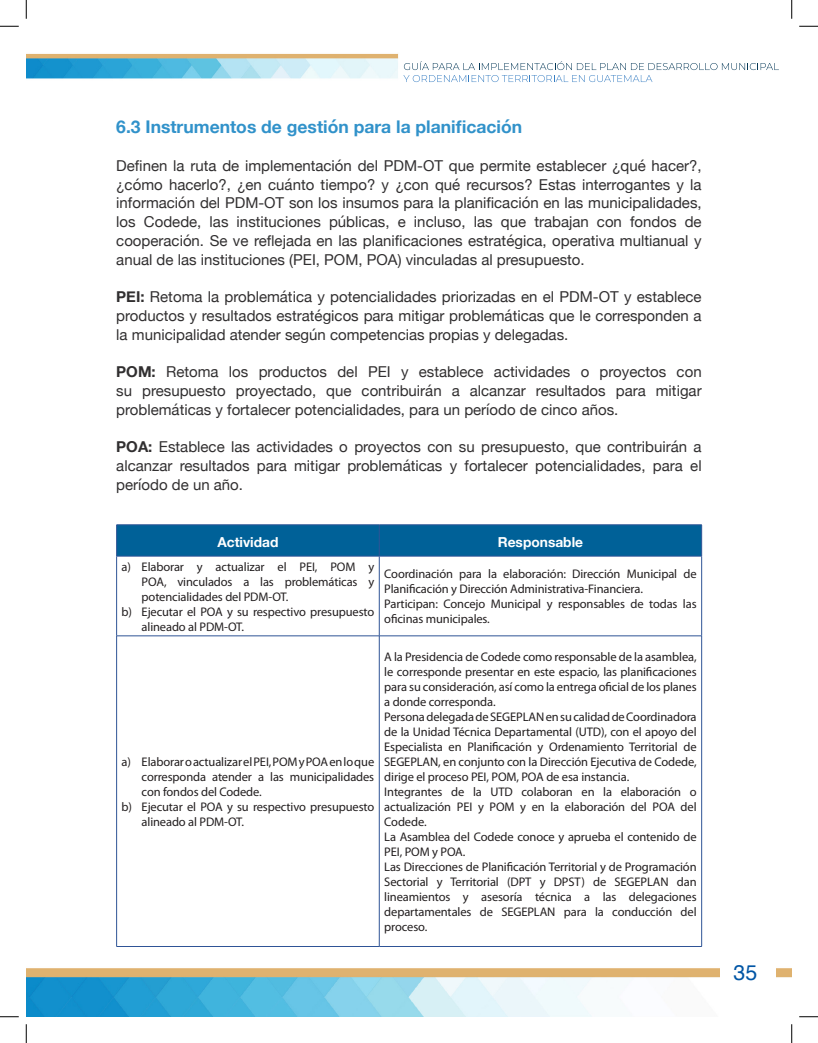
<style>
.page{position:relative;width:818px;height:1043px;background:#fff}
.page>*{position:absolute;margin:0;border:0;box-sizing:border-box;transform-origin:0 0}
.t1{font:21.25px "Helvetica";color:#0155a5}
.t2{font:700 17.5px "Helvetica Neue";color:#3192ca}
.t3{font:15px/18.8px "Helvetica Neue";color:#312f30;text-align:justify}
.t4{font:700 13.75px "Helvetica Neue";color:#fff}
.t5{font:12.5px/15px "Myriad Pro";letter-spacing:-.01em;color:#231f20}
.s1{font-weight:700}
</style>
<div class="page">
<img style="left:26px;top:53px;width:765px;height:963px">
<svg style="left:403px;top:61px;width:375px;height:21px"></svg>
<div style="left:720px;top:927px;width:55px;height:89px;background:#fff"></div>
<div style="left:117px;top:525px;width:584px;height:31px;background:#006198"></div>
<svg style="left:117px;top:557px;width:584px;height:78px"></svg>
<svg style="left:117px;top:636px;width:584px;height:310px"></svg>
<hr style="left:116px;top:524px;width:263px;height:1px;background:#2f5496">
<hr style="left:116px;top:525px;width:1px;height:31px;background:#2f5496">
<hr style="left:379px;top:524px;width:322px;height:1px;background:#2f5496">
<hr style="left:379px;top:525px;width:1px;height:31px;background:#2f5496">
<hr style="left:701px;top:525px;width:1px;height:31px;background:#2f5496">
<hr style="left:116px;top:556px;width:263px;height:1px;background:#2f5496">
<hr style="left:116px;top:556px;width:1px;height:79px;background:#2f5496">
<hr style="left:379px;top:556px;width:322px;height:1px;background:#2f5496">
<hr style="left:379px;top:556px;width:1px;height:79px;background:#2f5496">
<hr style="left:701px;top:556px;width:1px;height:79px;background:#2f5496">
<hr style="left:116px;top:635px;width:263px;height:1px;background:#2f5496">
<hr style="left:116px;top:636px;width:1px;height:310px;background:#2f5496">
<hr style="left:379px;top:635px;width:322px;height:1px;background:#2f5496">
<hr style="left:379px;top:636px;width:1px;height:310px;background:#2f5496">
<hr style="left:701px;top:636px;width:1px;height:310px;background:#2f5496">
<hr style="left:116px;top:946px;width:263px;height:1px;background:#2f5496">
<hr style="left:379px;top:946px;width:322px;height:1px;background:#2f5496">
<svg style="left:0;top:25px;width:19px;height:2px"></svg>
<svg style="left:799px;top:25px;width:19px;height:2px"></svg>
<svg style="left:0;top:1016px;width:19px;height:1px"></svg>
<svg style="left:799px;top:1016px;width:19px;height:1px"></svg>
<svg style="left:25px;top:0;width:2px;height:19px"></svg>
<svg style="left:25px;top:1024px;width:2px;height:18px"></svg>
<svg style="left:791px;top:0;width:1px;height:19px"></svg>
<svg style="left:791px;top:1024px;width:1px;height:18px"></svg>
<h2 class="t2" style="left:116px;top:113px;width:407px">6.3 Instrumentos de gestión para la planificación</h2>
<p class="t3" style="left:116px;top:157px;width:587px">Definen la ruta de implementación del PDM-OT que permite establecer ¿qué hacer?, ¿cómo hacerlo?, ¿en cuánto tiempo? y ¿con qué recursos? Estas interrogantes y la información del PDM-OT son los insumos para la planificación en las municipalidades, los Codede, las instituciones públicas, e incluso, las que trabajan con fondos de cooperación. Se ve reflejada en las planificaciones estratégica, operativa multianual y anual de las instituciones (PEI, POM, POA) vinculadas al presupuesto.</p>
<p class="t3" style="left:116px;top:288px;width:587px"><span class="s1">PEI:</span> Retoma la problemática y potencialidades priorizadas en el PDM-OT y establece productos y resultados estratégicos para mitigar problemáticas que le corresponden a la municipalidad atender según competencias propias y delegadas.</p>
<p class="t3" style="left:116px;top:363px;width:587px"><span class="s1">POM:</span> Retoma los productos del PEI y establece actividades o proyectos con su presupuesto proyectado, que contribuirán a alcanzar resultados para mitigar problemáticas y fortalecer potencialidades, para un período de cinco años.</p>
<p class="t3" style="left:116px;top:438px;width:586px"><span class="s1">POA:</span> Establece las actividades o proyectos con su presupuesto, que contribuirán a alcanzar resultados para mitigar problemáticas y fortalecer potencialidades, para el período de un año.</p>
<p class="t4" style="left:217px;top:531px;width:63px">Actividad</p>
<p class="t4" style="left:498px;top:531px;width:87px">Responsable</p>
<p class="t5" style="left:122px;top:559px;width:254px">a) Elaborar y actualizar el PEI, POM y</p>
<p class="t5" style="left:142px;top:574px;width:234px">POA, vinculados a las problemáticas y</p>
<p class="t5" style="left:142px;top:589px;width:148px">potencialidades del PDM-OT.</p>
<p class="t5" style="left:122px;top:604px;width:254px">b) Ejecutar el POA y su respectivo presupuesto</p>
<p class="t5" style="left:142px;top:619px;width:104px">alineado al PDM-OT.</p>
<p class="t5" style="left:384px;top:566px;width:314px">Coordinación para la elaboración: Dirección Municipal de Planificación y Dirección Administrativa-Financiera.<br>Participan: Concejo Municipal y responsables de todas las oficinas municipales.</p>
<p class="t5" style="left:122px;top:754px;width:254px">a) Elaborar o actualizar el PEI, POM y POA en lo que</p>
<p class="t5" style="left:142px;top:769px;width:234px">corresponda atender a las municipalidades</p>
<p class="t5" style="left:142px;top:784px;width:122px">con fondos del Codede.</p>
<p class="t5" style="left:122px;top:799px;width:254px">b) Ejecutar el POA y su respectivo presupuesto</p>
<p class="t5" style="left:142px;top:814px;width:104px">alineado al PDM-OT.</p>
<p class="t5" style="left:384px;top:649px;width:314px">A la Presidencia de Codede como responsable de la asamblea, le corresponde presentar en este espacio, las planificaciones para su consideración, así como la entrega oficial de los planes a donde corresponda.<br>Persona delegada de SEGEPLAN en su calidad de Coordinadora de la Unidad Técnica Departamental (UTD), con el apoyo del Especialista en Planificación y Ordenamiento Territorial de SEGEPLAN, en conjunto con la Dirección Ejecutiva de Codede, dirige el proceso PEI, POM, POA de esa instancia.<br>Integrantes de la UTD colaboran en la elaboración o actualización PEI y POM y en la elaboración del POA del Codede.<br>La Asamblea del Codede conoce y aprueba el contenido de PEI, POM y POA.<br>Las Direcciones de Planificación Territorial y de Programación Sectorial y Territorial (DPT y DPST) de SEGEPLAN dan lineamientos y asesoría técnica a las delegaciones departamentales de SEGEPLAN para la conducción del proceso.</p>
<h1 class="t1" style="left:733px;top:956px;width:25px">35</h1>
</div>
